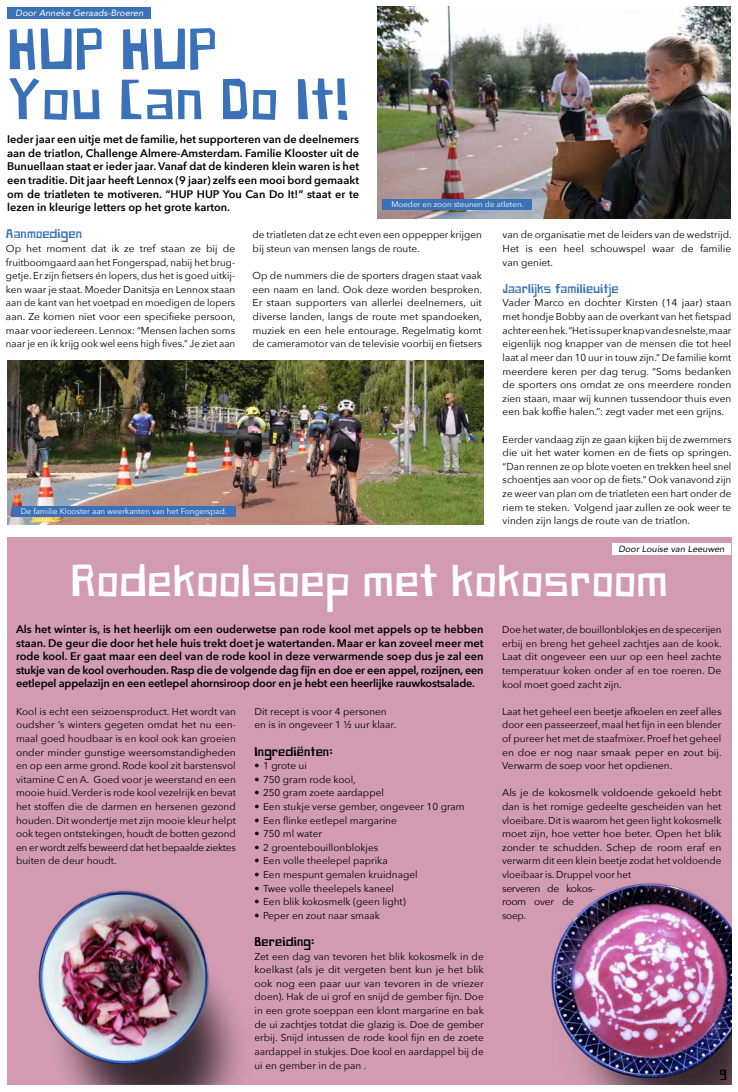
<style>
.page{position:relative;width:738px;height:1092px;background:#fff}
.page>*{position:absolute;margin:0;border:0;box-sizing:border-box;transform-origin:0 0}
.t1{font:54px/50px "Paper Johnny Einhalb";color:#3a71b8}
.t2{font:42px "Paper Johnny Einhalb";color:#fff}
.t3{font:14px "Paper Johnny Einhalb";color:#000}
.t4{font:12px "Paper Johnny Einhalb";color:#3a71b8}
.t5{font:12px "Paper Johnny Einhalb";color:#000}
.t6{font:600 11px/13.6px "Avenir Next";letter-spacing:-.02em;color:#000;text-align:justify}
.t7{font:10px/13.6px "Avenir Next";color:#000;text-align:justify}
.t8{font:italic 9px "Avenir";letter-spacing:.01em;color:#fff}
.t9{font:italic 9px "Avenir";letter-spacing:.01em;color:#000}
.t10{font:8px "Avenir Next";color:#fff}
</style>
<div class="page">
<img style="left:8px;top:361px;width:475px;height:163px">
<div style="left:7px;top:7px;width:143px;height:12px;background:#3a71b8"></div>
<div style="left:7px;top:537px;width:723px;height:547px;background:#d29bb2"></div>
<img style="left:551px;top:883px;width:179px;height:201px">
<img style="left:38px;top:890px;width:202px;height:194px">
<div style="left:611px;top:543px;width:119px;height:12px;background:#fff"></div>
<img style="left:377px;top:7px;width:352px;height:212px">
<div style="left:12px;top:505px;width:223px;height:11px;background:#3a71b8"></div>
<div style="left:382px;top:199px;width:149px;height:11px;background:#3a71b8"></div>
<p class="t8" style="left:16px;top:7px;width:129px">Door Anneke Geraads-Broeren</p>
<h1 class="t1" style="left:7px;top:28px;width:344px">HUP HUP<br>You Can Do It!</h1>
<p class="t6" style="left:7px;top:132px;width:353px">Ieder jaar een uitje met de familie, het supporteren van de deelnemers aan de triatlon, Challenge Almere-Amsterdam. Familie Klooster uit de Bunuellaan staat er ieder jaar. Vanaf dat de kinderen klein waren is het een traditie. Dit jaar heeft Lennox (9 jaar) zelfs een mooi bord gemaakt om de triatleten te motiveren. “HUP HUP You Can Do It!” staat er te lezen in kleurige letters op het grote karton.</p>
<p class="t10" style="left:391px;top:198px;width:134px">Moeder en zoon steunen de atleten.</p>
<p class="t4" style="left:6px;top:227px;width:78px">Aanmoedigen</p>
<p class="t7" style="left:6px;top:241px;width:231px">Op het moment dat ik ze tref staan ze bij de fruitboomgaard aan het Fongerspad, nabij het brug&shy;getje. Er zijn fietsers én lopers, dus het is goed uitkij&shy;ken waar je staat. Moeder Danitsja en Lennox staan aan de kant van het voetpad en moedigen de lopers aan. Ze komen niet voor een specifieke persoon, maar voor iedereen. Lennox: “Mensen lachen soms naar je en ik krijg ook wel eens high fives.” Je ziet aan</p>
<p class="t7" style="left:252px;top:228px;width:230px">de triatleten dat ze echt even een oppepper krijgen bij steun van mensen langs de route.</p>
<p class="t7" style="left:252px;top:268px;width:231px">Op de nummers die de sporters dragen staat vaak een naam en land. Ook deze worden besproken.<br>Er staan supporters van allerlei deelnemers, uit diverse landen, langs de route met spandoeken, muziek en een hele entourage. Regelmatig komt de cameramotor van de televisie voorbij en fietsers</p>
<p class="t10" style="left:21px;top:504px;width:208px">De familie Klooster aan weerkanten van het Fongerspad.</p>
<p class="t7" style="left:502px;top:228px;width:230px">van de organisatie met de leiders van de wedstrijd.<br>Het is een heel schouwspel waar de familie van geniet.</p>
<p class="t4" style="left:502px;top:281px;width:117px">Jaarlijks familieuitje</p>
<p class="t7" style="left:502px;top:296px;width:230px">Vader Marco en dochter Kirsten (14 jaar) staan met hondje Bobby aan de overkant van het fietspad achter een hek. “Het is super knap van de snelste, maar eigenlijk nog knapper van de mensen die tot heel laat al meer dan 10 uur in touw zijn.” De familie komt meerdere keren per dag terug. “Soms bedanken de sporters ons omdat ze ons meerdere ronden zien staan, maar wij kunnen tussendoor thuis even een bak koffie halen.”: zegt vader met een grijns.</p>
<p class="t7" style="left:502px;top:432px;width:230px">Eerder vandaag zijn ze gaan kijken bij de zwemmers die uit het water komen en de fiets op springen. “Dan rennen ze op blote voeten en trekken heel snel schoentjes aan voor op de fiets.” Ook vanavond zijn ze weer van plan om de triatleten een hart onder de riem te steken. Volgend jaar zullen ze ook weer te vinden zijn langs de route van de triatlon.</p>
<p class="t9" style="left:618px;top:543px;width:108px">Door Louise van Leeuwen</p>
<h2 class="t2" style="left:71px;top:555px;width:598px">Rodekoolsoep met kokosroom</h2>
<p class="t6" style="left:16px;top:622px;width:468px">Als het winter is, is het heerlijk om een ouderwetse pan rode kool met appels op te hebben staan. De geur die door het hele huis trekt doet je watertanden. Maar er kan zoveel meer met rode kool. Er gaat maar een deel van de rode kool in deze verwarmende soep dus je zal een stukje van de kool overhouden. Rasp die de volgende dag fijn en doe er een appel, rozijnen, een eetlepel appelazijn en een eetlepel ahornsiroop door en je hebt een heerlijke rauwkostsalade.</p>
<p class="t7" style="left:254px;top:704px;width:143px">Dit recept is voor 4 personen en is in ongeveer 1 ½ uur klaar.</p>
<p class="t5" style="left:254px;top:744px;width:80px">Ingrediënten:</p>
<p class="t7" style="left:254px;top:758px;width:54px">• 1 grote ui</p>
<p class="t7" style="left:254px;top:772px;width:103px">• 750 gram rode kool,</p>
<p class="t7" style="left:254px;top:785px;width:131px">• 250 gram zoete aardappel</p>
<p class="t7" style="left:254px;top:799px;width:211px">• Een stukje verse gember, ongeveer 10 gram</p>
<p class="t7" style="left:254px;top:812px;width:144px">• Een flinke eetlepel margarine</p>
<p class="t7" style="left:254px;top:826px;width:69px">• 750 ml water</p>
<p class="t7" style="left:254px;top:840px;width:125px">• 2 groentebouillonblokjes</p>
<p class="t7" style="left:254px;top:853px;width:134px">• Een volle theelepel paprika</p>
<p class="t7" style="left:254px;top:867px;width:164px">• Een mespunt gemalen kruidnagel</p>
<p class="t7" style="left:254px;top:880px;width:141px">• Twee volle theelepels kaneel</p>
<p class="t7" style="left:254px;top:894px;width:153px">• Een blik kokosmelk (geen light)</p>
<p class="t7" style="left:254px;top:908px;width:127px">• Peper en zout naar smaak</p>
<p class="t5" style="left:254px;top:934px;width:62px">Bereiding:</p>
<p class="t7" style="left:254px;top:948px;width:230px">Zet een dag van tevoren het blik kokosmelk in de koelkast (als je dit vergeten bent kun je het blik ook nog een paar uur van tevoren in de vriezer doen). Hak de ui grof en snijd de gember fijn. Doe in een grote soeppan een klont margarine en bak de ui zachtjes totdat die glazig is. Doe de gember erbij. Snijd intussen de rode kool fijn en de zoete aardappel in stukjes. Doe kool en aardappel bij de ui en gember in de pan .</p>
<p class="t7" style="left:16px;top:704px;width:221px">Kool is echt een seizoensproduct. Het wordt van oudsher ’s winters gegeten omdat het nu een&shy;maal goed houdbaar is en kool ook kan groeien onder minder gunstige weersomstandigheden en op een arme grond. Rode kool zit barstensvol vitamine C en A. Goed voor je weerstand en een mooie huid. Verder is rode kool vezelrijk en bevat het stoffen die de darmen en hersenen gezond houden. Dit wondertje met zijn mooie kleur helpt ook tegen ontstekingen, houdt de botten gezond en er wordt zelfs beweerd dat het bepaalde ziektes buiten de deur houdt.</p>
<p class="t7" style="left:501px;top:622px;width:221px">Doe het water, de bouillonblokjes en de specerijen erbij en breng het geheel zachtjes aan de kook.<br>Laat dit ongeveer een uur op een heel zachte temperatuur koken onder af en toe roeren. De kool moet goed zacht zijn.</p>
<p class="t7" style="left:501px;top:704px;width:221px">Laat het geheel een beetje afkoelen en zeef alles door een passeerzeef, maal het fijn in een blender of pureer het met de staafmixer. Proef het geheel en doe er nog naar smaak peper en zout bij.<br>Verwarm de soep voor het opdienen.</p>
<p class="t7" style="left:501px;top:785px;width:221px;text-align:left">Als je de kokosmelk voldoende gekoeld hebt dan is het romige gedeelte gescheiden van het vloeibare. Dit is waarom het geen light kokosmelk moet zijn, hoe vetter hoe beter. Open het blik zonder te schudden. Schep de room eraf en verwarm dit een klein beetje zodat het voldoende vloeibaar is. Druppel voor het<br>serveren de kokos-<br>room over de<br>soep.</p>
<h3 class="t3" style="left:719px;top:1066px;width:9px">9</h3>
</div>
